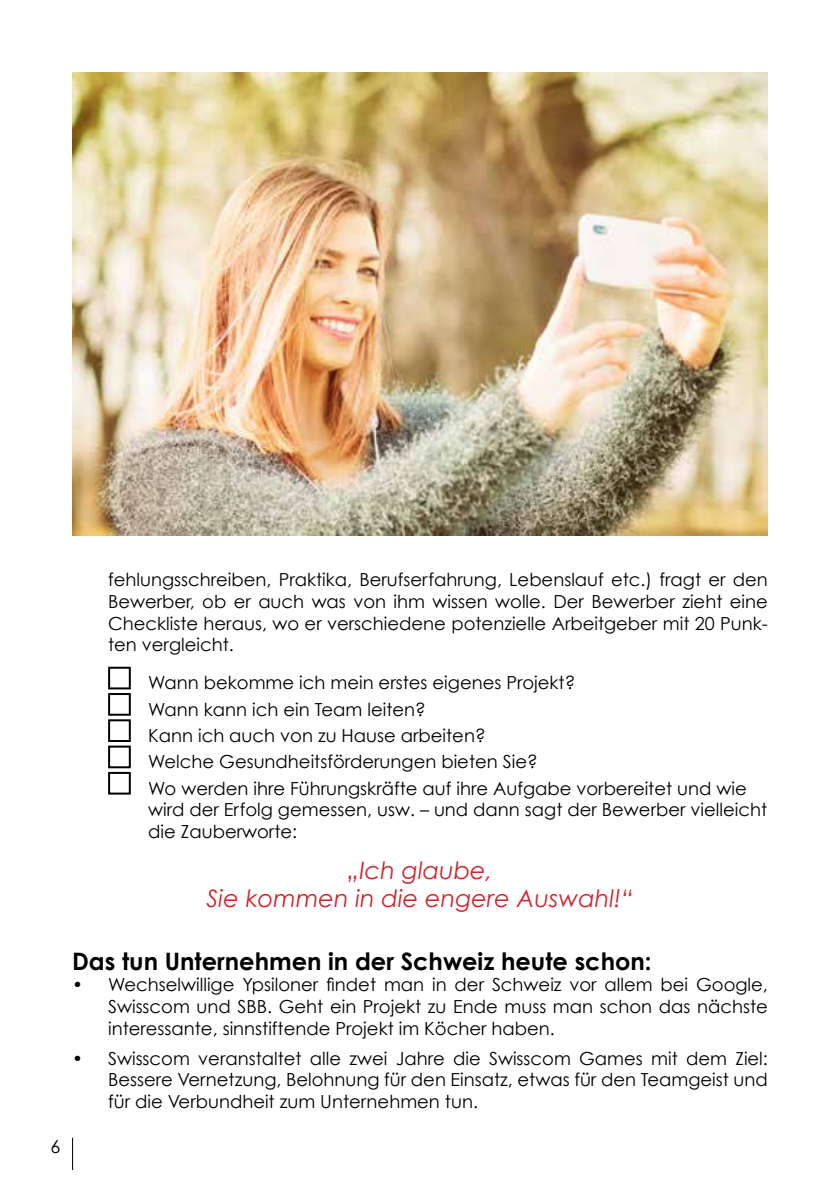
<style>
.page{position:relative;width:840px;height:1191px;background:#fff}
.page>*{position:absolute;margin:0;border:0;box-sizing:border-box;transform-origin:0 0}
.t1{font:italic 24px/28.8px "Century Gothic";color:#d2232a;text-align:center}
.t2{font:700 24px "Century Gothic";color:#000}
.t3{font:18px/21.6px "Century Gothic";color:#000;text-align:justify}
</style>
<div class="page">
<hr style="left:72px;top:1137px;width:1px;height:33px;background:#000">
<div style="left:108px;top:666px;width:23px;height:23px;border:2px solid #000"></div>
<div style="left:108px;top:693px;width:23px;height:22px;border:2px solid #000"></div>
<div style="left:108px;top:719px;width:23px;height:23px;border:2px solid #000"></div>
<div style="left:108px;top:745px;width:23px;height:23px;border:2px solid #000"></div>
<div style="left:108px;top:772px;width:23px;height:22px;border:2px solid #000"></div>
<img style="left:72px;top:72px;width:695px;height:464px">
<p class="t3" style="left:50px;top:1135px;width:11px">6</p>
<p class="t3" style="left:108px;top:569px;width:661px">fehlungsschreiben, Praktika, Berufserfahrung, Lebenslauf etc.) fragt er den Bewerber, ob er auch was von ihm wissen wolle. Der Bewerber zieht eine Checkliste heraus, wo er verschiedene potenzielle Arbeitgeber mit 20 Punk&shy;ten vergleicht.</p>
<p class="t3" style="left:148px;top:669px;width:599px;line-height:26.2px;text-align:left">Wann bekomme ich mein erstes eigenes Projekt?<br>Wann kann ich ein Team leiten?<br>Kann ich auch von zu Hause arbeiten?<br>Welche Gesundheitsförderungen bieten Sie?<br>Wo werden ihre Führungskräfte auf ihre Aufgabe vorbereitet und wie</p>
<p class="t3" style="left:148px;top:798px;width:620px">wird der Erfolg gemessen, usw. – und dann sagt der Bewerber vielleicht die Zauberworte:</p>
<h1 class="t1" style="left:206px;top:855px;width:428px">„Ich glaube,<br>Sie kommen in die engere Auswahl!“</h1>
<h1 class="t2" style="left:72px;top:946px;width:580px">Das tun Unternehmen in der Schweiz heute schon:</h1>
<p class="t3" style="left:108px;top:974px;width:661px;text-indent:-36px">• Wechselwillige Ypsiloner findet man in der Schweiz vor allem bei Google, Swisscom und SBB. Geht ein Projekt zu Ende muss man schon das nächste interessante, sinnstiftende Projekt im Köcher haben.</p>
<p class="t3" style="left:108px;top:1047px;width:661px;text-indent:-36px">• Swisscom veranstaltet alle zwei Jahre die Swisscom Games mit dem Ziel:<br>Bessere Vernetzung, Belohnung für den Einsatz, etwas für den Teamgeist und für die Verbundheit zum Unternehmen tun.</p>
</div>
